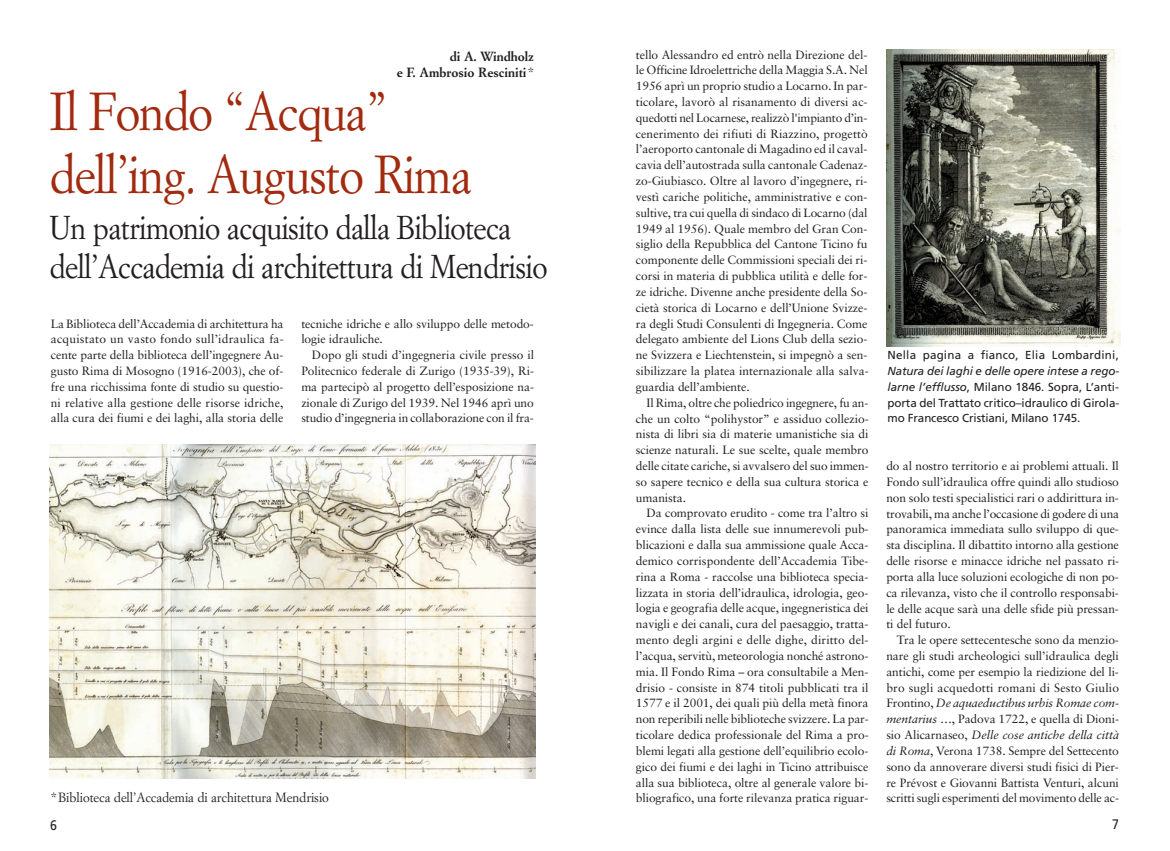
<style>
.page{position:relative;width:1170px;height:851px;background:#fff}
.page>*{position:absolute;margin:0;border:0;box-sizing:border-box;transform-origin:0 0}
.t1{font:52.5px/63px "Simoncini Garamond";letter-spacing:-.025em;color:#a12a0f;scale:.9 1}
.t2{font:32.5px/39px "Simoncini Garamond";letter-spacing:-.025em;color:#231f20;scale:.9 1}
.t3{font:13.75px "Frutiger";color:#231f20;scale:.9 1}
.t4{font:13.12px "Simoncini Garamond";letter-spacing:-.005em;color:#231f20}
.t5{font:700 13.12px/15.8px "Simoncini Garamond";color:#231f20;text-align:right}
.t6{font:12px/15.9px "Sabon";letter-spacing:-.005em;color:#231f20;text-align:justify}
.t7{font:11.62px/15.8px "Frutiger";letter-spacing:-.01em;color:#231f20;text-align:justify}
.t8{font:11.62px "Frutiger";letter-spacing:.015em;color:#231f20}
.s1{font-weight:400}
.s2{font-style:italic}
</style>
<div class="page">
<img style="left:50px;top:444px;width:485px;height:334px">
<img style="left:886px;top:50px;width:234px;height:296px">
<p class="t5" style="left:397px;top:49px;width:139px">di A. Windholz<br>e F. Ambrosio Resciniti<span class="s1">*</span></p>
<h1 class="t1" style="left:50px;top:84px;width:470px">Il Fondo “Acqua” dell’ing. Augusto Rima</h1>
<h2 class="t2" style="left:50px;top:210px;width:555px">Un patrimonio acquisito dalla Biblioteca dell’Accademia di architettura di Mendrisio</h2>
<p class="t6" style="left:51px;top:316px;width:234px">La Biblioteca dell’Accademia di architettura ha acquistato un vasto fondo sull’idraulica fa&shy;cente parte della biblioteca dell’ingegnere Au&shy;gusto Rima di Mosogno (1916-2003), che of&shy;fre una ricchissima fonte di studio su questio&shy;ni relative alla gestione delle risorse idriche, alla cura dei fiumi e dei laghi, alla storia delle</p>
<p class="t6" style="left:301px;top:316px;width:234px">tecniche idriche e allo sviluppo delle metodo&shy;logie idrauliche.</p>
<p class="t6" style="left:301px;top:348px;width:234px;text-indent:11px">Dopo gli studi d’ingegneria civile presso il Politecnico federale di Zurigo (1935-39), Ri&shy;ma partecipò al progetto dell’esposizione na&shy;zionale di Zurigo del 1939. Nel 1946 aprì uno studio d’ingegneria in collaborazione con il fra-</p>
<p class="t4" style="left:51px;top:791px;width:279px">*Biblioteca dell’Accademia di architettura Mendrisio</p>
<p class="t3" style="left:50px;top:819px;width:9px">6</p>
<p class="t6" style="left:636px;top:47px;width:234px">tello Alessandro ed entrò nella Direzione del&shy;le Officine Idroelettriche della Maggia S.A. Nel 1956 aprì un proprio studio a Locarno. In par&shy;ticolare, lavorò al risanamento di diversi ac&shy;quedotti nel Locarnese, realizzò l'impianto d’in&shy;cenerimento dei rifiuti di Riazzino, progettò l’aeroporto cantonale di Magadino ed il caval&shy;cavia dell’autostrada sulla cantonale Cadenaz&shy;zo-Giubiasco. Oltre al lavoro d’ingegnere, ri&shy;vestì cariche politiche, amministrative e con&shy;sultive, tra cui quella di sindaco di Locarno (dal 1949 al 1956). Quale membro del Gran Con&shy;siglio della Repubblica del Cantone Ticino fu componente delle Commissioni speciali dei ri&shy;corsi in materia di pubblica utilità e delle for&shy;ze idriche. Divenne anche presidente della So&shy;cietà storica di Locarno e dell’Unione Svizze&shy;ra degli Studi Consulenti di Ingegneria. Come delegato ambiente del Lions Club della sezio&shy;ne Svizzera e Liechtenstein, si impegnò a sen&shy;sibilizzare la platea internazionale alla salva&shy;guardia dell’ambiente.</p>
<p class="t6" style="left:636px;top:395px;width:234px;text-indent:11px">Il Rima, oltre che poliedrico ingegnere, fu an&shy;che un colto “polihystor” e assiduo collezio&shy;nista di libri sia di materie umanistiche sia di scienze naturali. Le sue scelte, quale membro delle citate cariche, si avvalsero del suo immen&shy;so sapere tecnico e della sua cultura storica e umanista.</p>
<p class="t6" style="left:636px;top:506px;width:234px;text-indent:11px">Da comprovato erudito - come tra l’altro si evince dalla lista delle sue innumerevoli pub&shy;blicazioni e dalla sua ammissione quale Acca&shy;demico corrispondente dell’Accademia Tibe&shy;rina a Roma - raccolse una biblioteca specia&shy;lizzata in storia dell’idraulica, idrologia, geo&shy;logia e geografia delle acque, ingegneristica dei navigli e dei canali, cura del paesaggio, tratta&shy;mento degli argini e delle dighe, diritto del&shy;l’acqua, servitù, meteorologia nonché astrono&shy;mia. Il Fondo Rima – ora consultabile a Men&shy;drisio - consiste in 874 titoli pubblicati tra il 1577 e il 2001, dei quali più della metà finora non reperibili nelle biblioteche svizzere. La par&shy;ticolare dedica professionale del Rima a pro&shy;blemi legati alla gestione dell’equilibrio ecolo&shy;gico dei fiumi e dei laghi in Ticino attribuisce alla sua biblioteca, oltre al generale valore bi&shy;bliografico, una forte rilevanza pratica riguar-</p>
<p class="t8" style="left:887px;top:350px;width:233px">Nella pagina a fianco, Elia Lombardini,</p>
<p class="t7" style="left:887px;top:364px;width:233px"><span class="s2">Natura dei laghi e delle opere intese a rego&shy;larne l’efflusso</span>, Milano 1846. Sopra, L’anti&shy;porta del Trattato critico–idraulico di Girola&shy;mo Francesco Cristiani, Milano 1745.</p>
<p class="t6" style="left:886px;top:459px;width:234px">do al nostro territorio e ai problemi attuali. Il Fondo sull’idraulica offre quindi allo studioso non solo testi specialistici rari o addirittura in&shy;trovabili, ma anche l’occasione di godere di una panoramica immediata sullo sviluppo di que&shy;sta disciplina. Il dibattito intorno alla gestione delle risorse e minacce idriche nel passato ri&shy;porta alla luce soluzioni ecologiche di non po&shy;ca rilevanza, visto che il controllo responsabi&shy;le delle acque sarà una delle sfide più pressan&shy;ti del futuro.</p>
<p class="t6" style="left:886px;top:633px;width:234px;text-indent:11px">Tra le opere settecentesche sono da menzio&shy;nare gli studi archeologici sull’idraulica degli antichi, come per esempio la riedizione del li&shy;bro sugli acquedotti romani di Sesto Giulio Frontino, <span class="s2">De aquaeductibus urbis Romae com&shy;mentarius</span> …, Padova 1722, e quella di Dioni&shy;sio Alicarnaseo, <span class="s2">Delle cose antiche della città di Roma</span>, Verona 1738. Sempre del Settecento sono da annoverare diversi studi fisici di Pier&shy;re Prévost e Giovanni Battista Venturi, alcuni scritti sugli esperimenti del movimento delle ac-</p>
<p class="t3" style="left:1112px;top:819px;width:9px">7</p>
</div>
